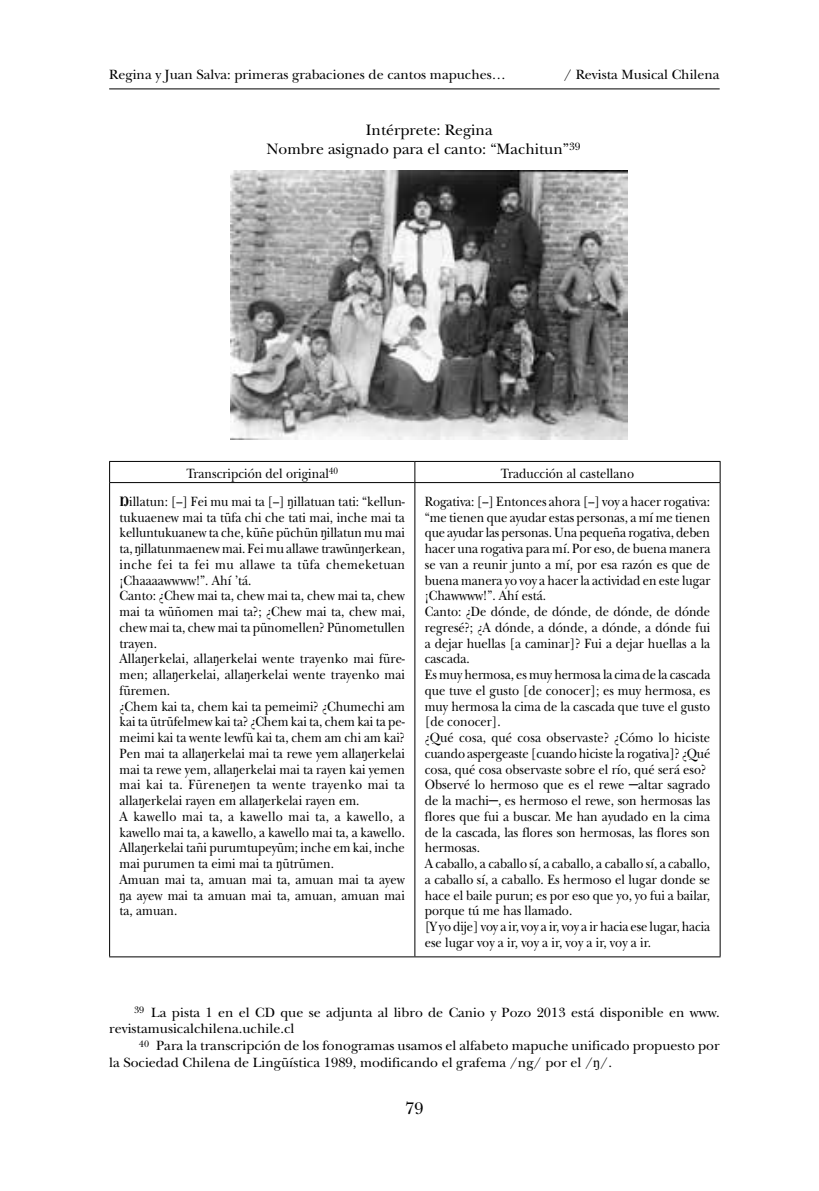
<style>
.page{position:relative;width:819px;height:1191px;background:#fff}
.page>*{position:absolute;margin:0;border:0;box-sizing:border-box;transform-origin:0 0}
.t1{font:17.5px "New Baskerville Std";color:#000}
.t2{font:15.75px/18.9px "New Baskerville Std";color:#000;text-align:center}
.t3{font:14px/15.8px "New Baskerville Std";color:#000;scale:.9 1}
.t4{font:14px/16.8px "New Baskerville Std";color:#000}
.s1{font-family:"Times New Roman";font-weight:700}
.s2{font-family:"Times New Roman"}
</style>
<div class="page">
<hr style="left:109px;top:88px;width:610px;height:1px;background:#000">
<img style="left:231px;top:171px;width:396px;height:269px">
<svg style="left:414px;top:462px;width:1px;height:20px"></svg>
<hr style="left:109px;top:482px;width:306px;height:1px;background:#000">
<hr style="left:415px;top:482px;width:305px;height:1px;background:#000">
<hr style="left:414px;top:483px;width:1px;height:473px;background:#000">
<hr style="left:109px;top:461px;width:306px;height:1px;background:#000">
<svg style="left:109px;top:462px;width:1px;height:20px"></svg>
<hr style="left:415px;top:461px;width:305px;height:1px;background:#000">
<svg style="left:719px;top:462px;width:1px;height:20px"></svg>
<hr style="left:109px;top:483px;width:1px;height:473px;background:#000">
<hr style="left:719px;top:483px;width:1px;height:473px;background:#000">
<hr style="left:109px;top:956px;width:306px;height:1px;background:#000">
<hr style="left:415px;top:956px;width:305px;height:1px;background:#000">
<p class="t4" style="left:109px;top:66px;width:398px">Regina y Juan Salva: primeras grabaciones de cantos mapuches…</p>
<p class="t4" style="left:564px;top:66px;width:157px">/ Revista Musical Chilena</p>
<p class="t2" style="left:266px;top:120px;width:327px">Intérprete: Regina<br>Nombre asignado para el canto: “Machitun”<sup>39</sup><sup>40</sup></p>
<p class="t3" style="left:186px;top:465px;width:170px">Transcripción del original<sup>40</sup></p>
<p class="t3" style="left:501px;top:465px;width:149px">Traducción al castellano</p>
<p class="t3" style="left:119px;top:493px;width:319px"><span class="s1">Ŋ</span>illatun: [--] Fei mu mai ta [--] <span class="s2">ŋ</span>illatuan tati: “kellun&shy;tukuaenew mai ta tüfa chi che tati mai, inche mai ta kelluntukuanew ta che, küñe püchün <span class="s2">ŋ</span>illatun mu mai ta, <span class="s2">ŋ</span>illatunmaenew mai. Fei mu allawe trawün<span class="s2">ŋ</span>erkean, inche fei ta fei mu allawe ta tüfa chemeketuan ¡Chaaaawwww!”. Ahí ’tá.<br>Canto: ¿Chew mai ta, chew mai ta, chew mai ta, chew mai ta wüñomen mai ta?; ¿Chew mai ta, chew mai, chew mai ta, chew mai ta pünomellen? Pünometullen trayen.<br>Alla<span class="s2">ŋ</span>erkelai, alla<span class="s2">ŋ</span>erkelai wente trayenko mai füre&shy;men; alla<span class="s2">ŋ</span>erkelai, alla<span class="s2">ŋ</span>erkelai wente trayenko mai füremen.<br>¿Chem kai ta, chem kai ta pemeimi? ¿Chumechi am kai ta ütrüfelmew kai ta? ¿Chem kai ta, chem kai ta pe&shy;meimi kai ta wente lewfü kai ta, chem am chi am kai?<br>Pen mai ta alla<span class="s2">ŋ</span>erkelai mai ta rewe yem alla<span class="s2">ŋ</span>erkelai mai ta rewe yem, alla<span class="s2">ŋ</span>erkelai mai ta rayen kai yemen mai kai ta. Fürene<span class="s2">ŋ</span>en ta wente trayenko mai ta alla<span class="s2">ŋ</span>erkelai rayen em alla<span class="s2">ŋ</span>erkelai rayen em.<br>A kawello mai ta, a kawello mai ta, a kawello, a kawello mai ta, a kawello, a kawello mai ta, a kawello.<br>Alla<span class="s2">ŋ</span>erkelai tañi purumtupeyüm; inche em kai, inche mai purumen ta eimi mai ta <span class="s2">ŋ</span>ütrümen.<br>Amuan mai ta, amuan mai ta, amuan mai ta ayew <span class="s2">ŋ</span>a ayew mai ta amuan mai ta, amuan, amuan mai ta, amuan.</p>
<p class="t3" style="left:425px;top:493px;width:319px">Rogativa: [--] Entonces ahora [--] voy a hacer rogativa: “me tienen que ayudar estas personas, a mí me tienen que ayudar las personas. Una pequeña rogativa, deben hacer una rogativa para mí. Por eso, de buena manera se van a reunir junto a mí, por esa razón es que de buena manera yo voy a hacer la actividad en este lugar ¡Chawwww!”. Ahí está.<br>Canto: ¿De dónde, de dónde, de dónde, de dónde regresé?; ¿A dónde, a dónde, a dónde, a dónde fui a dejar huellas [a caminar]? Fui a dejar huellas a la cascada.<br>Es muy hermosa, es muy hermosa la cima de la cascada que tuve el gusto [de conocer]; es muy hermosa, es muy hermosa la cima de la cascada que tuve el gusto [de conocer].<br>¿Qué cosa, qué cosa observaste? ¿Cómo lo hiciste cuando aspergeaste [cuando hiciste la rogativa]? ¿Qué cosa, qué cosa observaste sobre el río, qué será eso?<br>Observé lo hermoso que es el rewe <span class="s2">─</span>altar sagrado de la machi<span class="s2">─</span>, es hermoso el rewe, son hermosas las flores que fui a buscar. Me han ayudado en la cima de la cascada, las flores son hermosas, las flores son hermosas.<br>A caballo, a caballo sí, a caballo, a caballo sí, a caballo, a caballo sí, a caballo. Es hermoso el lugar donde se hace el baile purun; es por eso que yo, yo fui a bailar, porque tú me has llamado.<br>[Y yo dije] voy a ir, voy a ir, voy a ir hacia ese lugar, hacia ese lugar voy a ir, voy a ir, voy a ir, voy a ir.</p>
<p class="t4" style="left:109px;top:1003px;width:612px;text-indent:25px"><sup>39</sup> La pista 1 en el CD que se adjunta al libro de Canio y Pozo 2013 está disponible en www. revistamusicalchilena.uchile.cl</p>
<p class="t4" style="left:109px;top:1037px;width:612px;text-indent:30px"><sup>40</sup> Para la transcripción de los fonogramas usamos el alfabeto mapuche unificado propuesto por la Sociedad Chilena de Lingüística 1989, modificando el grafema /ng/ por el /<span class="s2">ŋ</span>/.</p>
<p class="t1" style="left:405px;top:1098px;width:20px">79</p>
</div>
